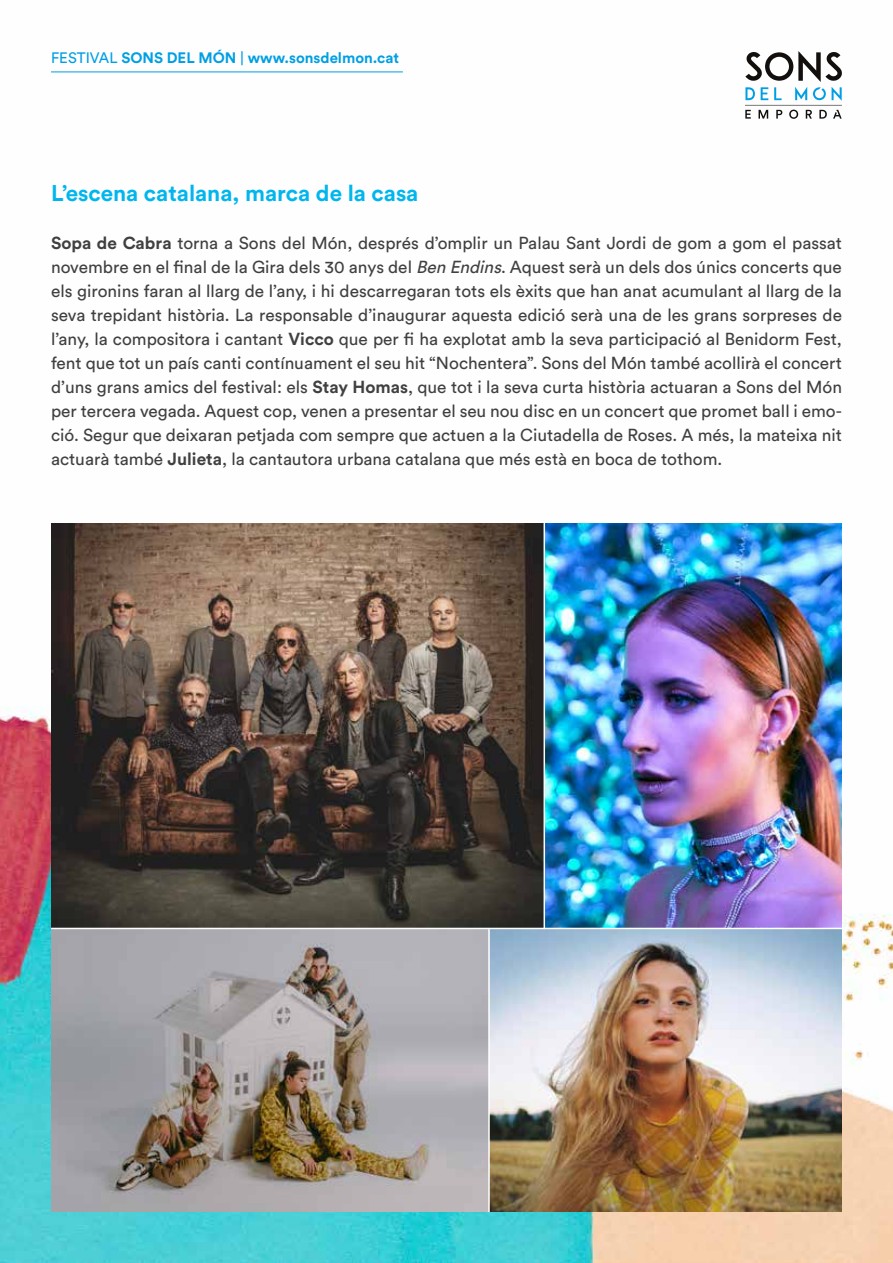
<style>
.page{position:relative;width:893px;height:1263px;background:#fff}
.page>*{position:absolute;margin:0;border:0;box-sizing:border-box;transform-origin:0 0}
.t1{font:700 22.5px "Circular Std";color:#00b6ed}
.t2{font:17.25px/24px "Circular Std";color:#404040;text-align:justify}
.t3{font:700 15px "Circular Std";color:#009fe3}
.s1{font-weight:400}
.s2{font-weight:700}
.s3{font-style:italic}
</style>
<div class="page">
<img style="left:0;top:71px;width:893px;height:1192px">
<hr style="left:745px;top:105px;width:97px;height:1px;background:#120f0d">
<svg style="left:745px;top:110px;width:6px;height:9px"></svg>
<svg style="left:758px;top:110px;width:10px;height:9px"></svg>
<svg style="left:776px;top:110px;width:6px;height:9px"></svg>
<svg style="left:789px;top:110px;width:9px;height:9px"></svg>
<svg style="left:806px;top:110px;width:6px;height:9px"></svg>
<svg style="left:819px;top:110px;width:8px;height:9px"></svg>
<svg style="left:833px;top:110px;width:9px;height:9px"></svg>
<svg style="left:745px;top:51px;width:97px;height:50px"></svg>
<hr style="left:51px;top:72px;width:352px;height:1px;background:#009fe3">
<img style="left:51px;top:523px;width:791px;height:689px">
<hr style="left:51px;top:928px;width:791px;height:1px;background:#fff">
<hr style="left:544px;top:523px;width:1px;height:406px;background:#fff">
<hr style="left:488px;top:929px;width:2px;height:283px;background:#fff">
<p class="t3" style="left:51px;top:48px;width:350px"><span class="s1">FESTIVAL</span> SONS DEL MÓN <span class="s1">|</span> www.sonsdelmon.cat</p>
<h1 class="t1" style="left:51px;top:179px;width:369px">L’escena catalana, marca de la casa</h1>
<p class="t2" style="left:51px;top:231px;width:792px"><span class="s2">Sopa de Cabra</span> torna a Sons del Món, després d’omplir un Palau Sant Jordi de gom a gom el passat novembre en el final de la Gira dels 30 anys del <span class="s3">Ben Endins</span>. Aquest serà un dels dos únics concerts que els gironins faran al llarg de l’any, i hi descarregaran tots els èxits que han anat acumulant al llarg de la seva trepidant història. La responsable d’inaugurar aquesta edició serà una de les grans sorpreses de l’any, la compositora i cantant <span class="s2">Vicco</span> que per fi ha explotat amb la seva participació al Benidorm Fest, fent que tot un país canti contínuament el seu hit “Nochentera”. Sons del Món també acollirà el concert d’uns grans amics del festival: els <span class="s2">Stay Homas</span>, que tot i la seva curta història actuaran a Sons del Món per tercera vegada. Aquest cop, venen a presentar el seu nou disc en un concert que promet ball i emo&shy;ció. Segur que deixaran petjada com sempre que actuen a la Ciutadella de Roses. A més, la mateixa nit actuarà també <span class="s2">Julieta</span>, la cantautora urbana catalana que més està en boca de tothom.</p>
</div>
